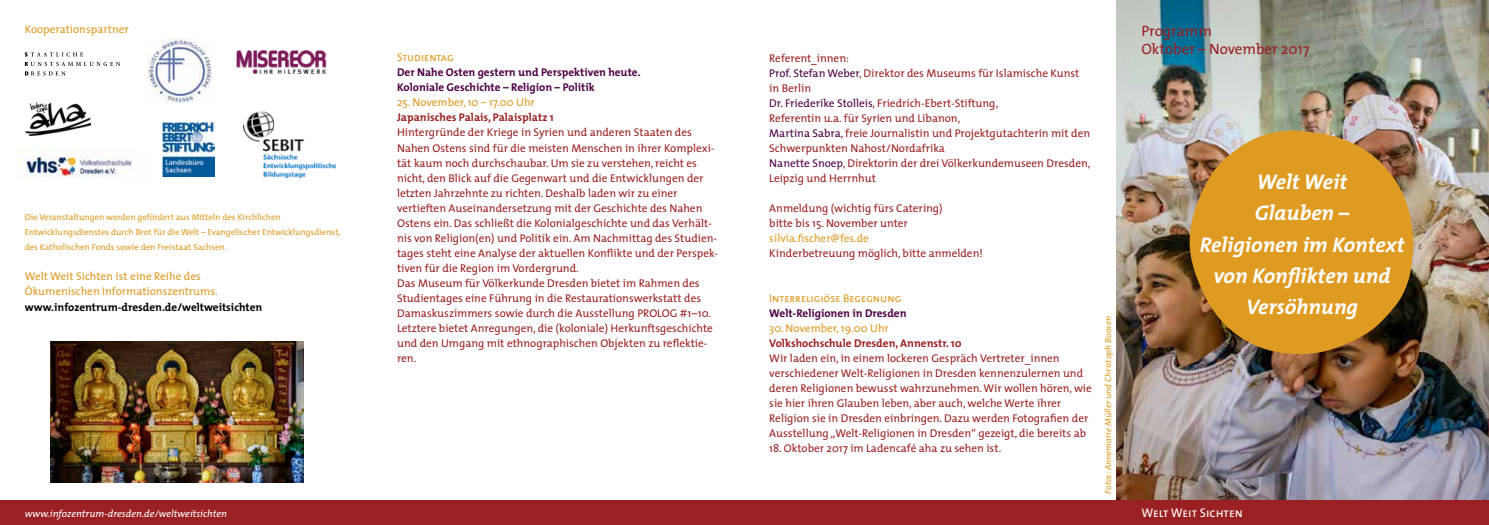
<style>
.page{position:relative;width:1489px;height:525px;background:#fff}
.page>*{position:absolute;margin:0;border:0;box-sizing:border-box;transform-origin:0 0}
.t1{font:italic 700 21.25px/31.2px "The Mix";color:#fff;text-align:center}
.t2{font:15px/18px "The Mix";color:#9a2023}
.t3{font:12.5px "The Mix Caps";color:#fff}
.t4{font:11.25px/15px "The Mix";color:#9a2023}
.t5{font:11.25px/15px "The Mix";color:#de9a21}
.t6{font:700 11.25px/15px "The Mix";color:#4d0044}
.t7{font:700 11.25px "The Mix";color:#9a2023}
.t8{font:700 11.25px "The Mix";color:#000}
.t9{font:11.25px "The Mix Caps";color:#de9a21}
.t10{font:italic 10px "The Mix";color:#fff}
.t11{font:8.75px/15px "The Mix";color:#de9a21}
.t12{font:italic 8.75px "The Mix";color:#de9a21}
.s1{color:#4d0044}
</style>
<div class="page">
<img style="left:1116px;top:0;width:372px;height:500px">
<img style="left:50px;top:341px;width:254px;height:141px">
<div style="left:0;top:500px;width:1488px;height:24px;background:#9a2023"></div>
<svg style="left:1189px;top:130px;width:223px;height:224px;background:#c88c29"></svg>
<img style="left:26px;top:102px;width:65px;height:33px">
<img style="left:236px;top:50px;width:91px;height:23px">
<img style="left:162px;top:121px;width:52px;height:55px">
<img style="left:18px;top:150px;width:114px;height:29px">
<svg style="left:25px;top:62px;width:95px;height:13px"></svg>
<svg style="left:25px;top:52px;width:58px;height:4px"></svg>
<img style="left:147px;top:39px;width:65px;height:64px">
<img style="left:244px;top:111px;width:91px;height:66px">
<p class="t5" style="left:25px;top:21px;width:106px">Kooperationspartner</p>
<p class="t11" style="left:25px;top:209px;width:317px">Die Veranstaltungen werden gefördert aus Mitteln des Kirchlichen<br>Entwicklungsdienstes durch Brot für die Welt – Evangelischer Entwicklungsdienst, des Katholischen Fonds sowie den Freistaat Sachsen.</p>
<p class="t5" style="left:25px;top:269px;width:194px">Welt Weit Sichten ist eine Reihe des<br>Ökumenischen Informationszentrums.</p>
<p class="t8" style="left:25px;top:297px;width:239px">www.infozentrum-dresden.de/weltweitsichten</p>
<p class="t10" style="left:25px;top:505px;width:204px">www.infozentrum-dresden.de/weltweitsichten</p>
<p class="t9" style="left:397px;top:48px;width:58px">Studientag</p>
<p class="t6" style="left:397px;top:65px;width:245px">Der Nahe Osten gestern und Perspektiven heute.<br>Koloniale Geschichte – Religion – Politik</p>
<p class="t5" style="left:397px;top:95px;width:139px">25. November, 10 – 17.00 Uhr</p>
<p class="t7" style="left:397px;top:108px;width:158px">Japanisches Palais, Palaisplatz 1</p>
<p class="t4" style="left:397px;top:125px;width:322px">Hintergründe der Kriege in Syrien und anderen Staaten des Nahen Ostens sind für die meisten Menschen in ihrer Komplexi&shy;tät kaum noch durchschaubar. Um sie zu verstehen, reicht es nicht, den Blick auf die Gegenwart und die Entwicklungen der letzten Jahrzehnte zu richten. Deshalb laden wir zu einer vertieften Auseinandersetzung mit der Geschichte des Nahen Ostens ein. Das schließt die Kolonialgeschichte und das Verhält&shy;nis von Religion(en) und Politik ein. Am Nachmittag des Studien&shy;tages steht eine Analyse der aktuellen Konflikte und der Perspek&shy;tiven für die Region im Vordergrund.<br>Das Museum für Völkerkunde Dresden bietet im Rahmen des Studientages eine Führung in die Restaurationswerkstatt des Damaskuszimmers sowie durch die Ausstellung PROLOG #1–10.<br>Letztere bietet Anregungen, die (koloniale) Herkunftsgeschichte und den Umgang mit ethnographischen Objekten zu reflektie&shy;ren.</p>
<p class="t4" style="left:769px;top:50px;width:322px">Referent_innen:<br><span class="s1">Prof. Stefan Weber</span>, Direktor des Museums für Islamische Kunst in Berlin<br><span class="s1">Dr. Friederike Stolleis</span>, Friedrich-Ebert-Stiftung,<br>Referentin u.a. für Syrien und Libanon,<br><span class="s1">Martina Sabra</span>, freie Journalistin und Projektgutachterin mit den Schwerpunkten Nahost/Nordafrika<br><span class="s1">Nanette Snoep</span>, Direktorin der drei Völkerkundemuseen Dresden, Leipzig und Herrnhut</p>
<p class="t4" style="left:769px;top:200px;width:175px">Anmeldung (wichtig fürs Catering) bitte bis 15. November unter</p>
<p class="t5" style="left:769px;top:230px;width:101px">silvia.fischer@fes.de</p>
<p class="t4" style="left:769px;top:245px;width:215px">Kinderbetreuung möglich, bitte anmelden!</p>
<p class="t9" style="left:769px;top:289px;width:133px">Interreligiöse Begegnung</p>
<p class="t6" style="left:769px;top:305px;width:139px">Welt-Religionen in Dresden</p>
<p class="t5" style="left:769px;top:320px;width:121px">30. November, 19.00 Uhr</p>
<p class="t7" style="left:769px;top:334px;width:194px">Volkshochschule Dresden, Annenstr. 10</p>
<p class="t4" style="left:769px;top:350px;width:324px">Wir laden ein, in einem lockeren Gespräch Vertreter_innen verschiedener Welt-Religionen in Dresden kennenzulernen und deren Religionen bewusst wahrzunehmen. Wir wollen hören, wie sie hier ihren Glauben leben, aber auch, welche Werte ihrer Religion sie in Dresden einbringen. Dazu werden Fotografien der Ausstellung „Welt-Religionen in Dresden“ gezeigt, die bereits ab</p>
<p class="t4" style="left:769px;top:440px;width:234px">18. Oktober 2017 im Ladencafé aha zu sehen ist.</p>
<p class="t12" style="left:1100px;top:493px;width:179px;rotate:-90deg">Fotos: Annemarie Müller und Christoph Boosen</p>
<h2 class="t2" style="left:1141px;top:21px;width:170px">Programm<br>Oktober – November 2017</h2>
<h1 class="t1" style="left:1199px;top:166px;width:206px">Welt Weit<br>Glauben –<br>Religionen im Kontext von Konflikten und<br>Versöhnung</h1>
<p class="t3" style="left:1141px;top:502px;width:103px">Welt Weit Sichten</p>
</div>
